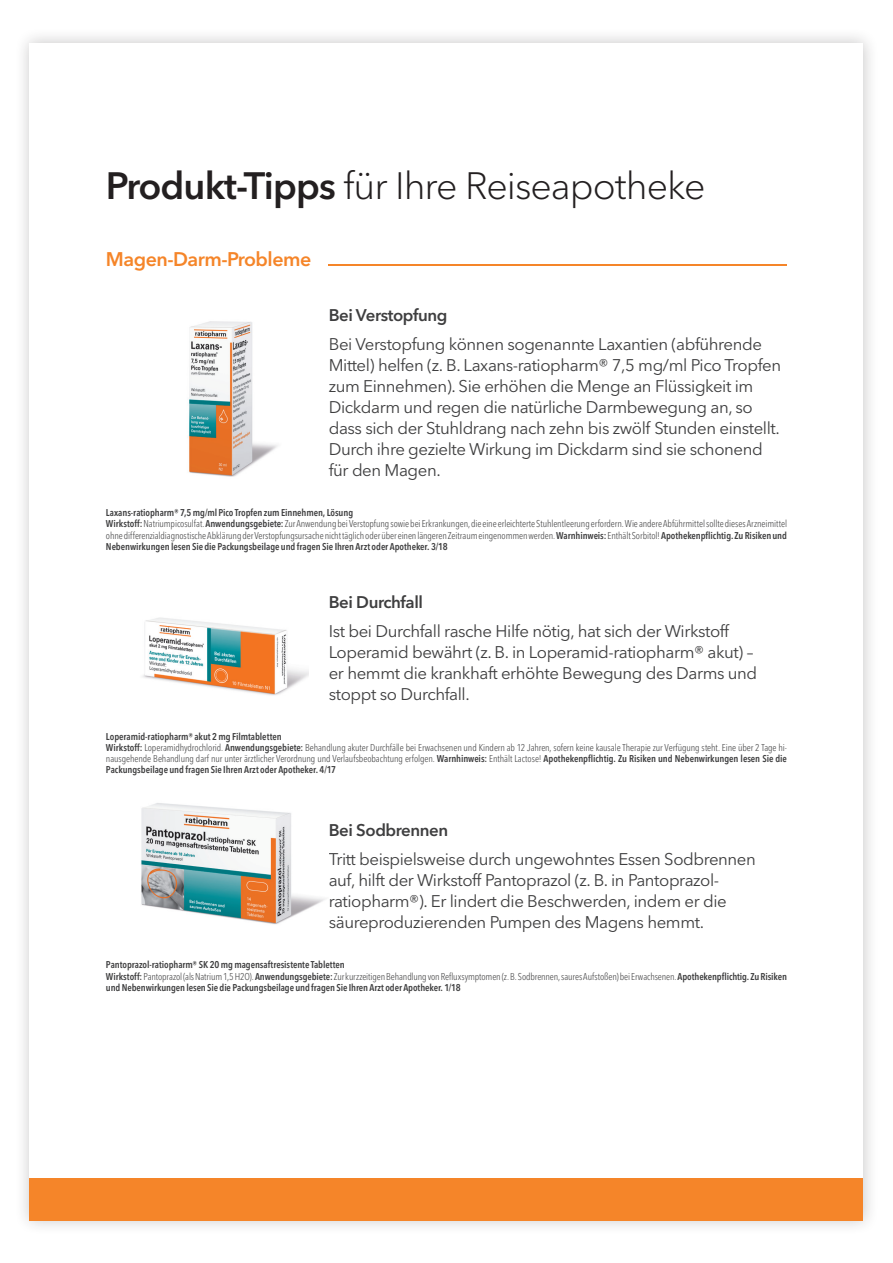
<style>
.page{position:relative;width:893px;height:1263px;background:#fff}
.page>*{position:absolute;margin:0;border:0;box-sizing:border-box;transform-origin:0 0}
.t1{font:300 37.8px "Avenir Next LT Pro";letter-spacing:-.025em;color:#231f20}
.t2{font:600 19.65px "Avenir Next LT Pro";letter-spacing:-.025em;color:#f58529}
.t3{font:16.8px/21px "Avenir Next LT Pro";letter-spacing:-.025em;color:#3e3e3f}
.t4{font:300 condensed 9.75px/11.2px "Avenir Next LT Pro";letter-spacing:-.01em;color:#3e3e3f}
.t5{font:600 condensed 9.75px/11.2px "Avenir Next LT Pro";letter-spacing:-.01em;color:#3e3e3f}
.s1{font-weight:600}
.s2{font-weight:300}
</style>
<div class="page">
<div style="left:14px;top:27px;width:865px;height:1209px;background:#231f20;opacity:.25"></div>
<div style="left:30px;top:43px;width:833px;height:1177px;background:#fff"></div>
<div style="left:30px;top:1177px;width:833px;height:43px;background:#f58529"></div>
<img style="left:189px;top:321px;width:89px;height:156px">
<img style="left:142px;top:617px;width:166px;height:78px">
<img style="left:141px;top:803px;width:184px;height:121px">
<hr style="left:329px;top:265px;width:458px;height:1px;background:#f58529">
<p class="t1" style="left:106px;top:163px;width:601px"><span class="s1">Produkt-Tipps</span> für Ihre Reiseapotheke</p>
<p class="t2" style="left:106px;top:247px;width:207px">Magen-Darm-Probleme</p>
<p class="t3" style="left:329px;top:301px;width:435px;line-height:29px"><span class="s1">Bei Verstopfung<br></span>Bei Verstopfung können sogenannte Laxantien (abführende</p>
<p class="t3" style="left:329px;top:355px;width:454px">Mittel) helfen (z. B. Laxans-ratiopharm® 7,5 mg/ml Pico Tropfen zum Einnehmen). Sie erhöhen die Menge an Flüssigkeit im Dickdarm und regen die natürliche Darmbewegung an, so dass sich der Stuhldrang nach zehn bis zwölf Stunden einstellt.<br>Durch ihre gezielte Wirkung im Dickdarm sind sie schonend für den Magen.</p>
<p class="t4" style="left:106px;top:507px;width:683px"><span class="s1">Laxans-ratiopharm® 7,5 mg/ml Pico Tropfen zum Einnehmen, Lösung<br>Wirkstoff:</span> Natriumpicosulfat. <span class="s1">Anwendungsgebiete:</span> Zur Anwendung bei Verstopfung sowie bei Erkrankungen, die eine erleichterte Stuhlentleerung erfordern. Wie andere Abführmittel sollte dieses Arzneimittel ohne differenzialdiagnostische Abklärung der Verstopfungsursache nicht täglich oder über einen längeren Zeitraum eingenommen werden. <span class="s1">Warnhinweis:</span> Enthält Sorbitol! <span class="s1">Apothekenpflichtig. Zu Risiken und Nebenwirkungen lesen Sie die Packungsbeilage und fragen Sie Ihren Arzt oder Apotheker. 3/18</span></p>
<p class="t3" style="left:329px;top:587px;width:402px;line-height:29px"><span class="s1">Bei Durchfall<br></span>Ist bei Durchfall rasche Hilfe nötig, hat sich der Wirkstoff</p>
<p class="t3" style="left:329px;top:641px;width:430px">Loperamid bewährt (z. B. in Loperamid-ratiopharm® akut) – er hemmt die krankhaft erhöhte Bewegung des Darms und stoppt so Durchfall.</p>
<p class="t4" style="left:106px;top:731px;width:682px"><span class="s1">Loperamid-ratiopharm® akut 2 mg Filmtabletten<br>Wirkstoff:</span> Loperamidhydrochlorid. <span class="s1">Anwendungsgebiete:</span> Behandlung akuter Durchfälle bei Erwachsenen und Kindern ab 12 Jahren, sofern keine kausale Therapie zur Verfügung steht. Eine über 2 Tage hi&shy;nausgehende Behandlung darf nur unter ärztlicher Verordnung und Verlaufsbeobachtung erfolgen. <span class="s1">Warnhinweis:</span> Enthält Lactose! <span class="s1">Apothekenpflichtig. Zu Risiken und Nebenwirkungen lesen Sie die Packungsbeilage und fragen Sie Ihren Arzt oder Apotheker. 4/17</span></p>
<p class="t3" style="left:329px;top:816px;width:429px;line-height:29px"><span class="s1">Bei Sodbrennen<br></span>Tritt beispielsweise durch ungewohntes Essen Sodbrennen</p>
<p class="t3" style="left:329px;top:870px;width:400px">auf, hilft der Wirkstoff Pantoprazol (z. B. in Pantoprazol&shy;ratiopharm®). Er lindert die Beschwerden, indem er die säureproduzierenden Pumpen des Magens hemmt.</p>
<p class="t5" style="left:106px;top:959px;width:682px">Pantoprazol-ratiopharm® SK 20 mg magensaftresistente Tabletten<br>Wirkstoff: <span class="s2">Pantoprazol (als Natrium 1,5 H2O).</span> Anwendungsgebiete: <span class="s2">Zur kurzzeitigen Behandlung von Refluxsymptomen (z. B. Sodbrennen, saures Aufstoßen) bei Erwachsenen.</span> Apothekenpflichtig. Zu Risiken und Nebenwirkungen lesen Sie die Packungsbeilage und fragen Sie Ihren Arzt oder Apotheker. 1/18</p>
</div>
